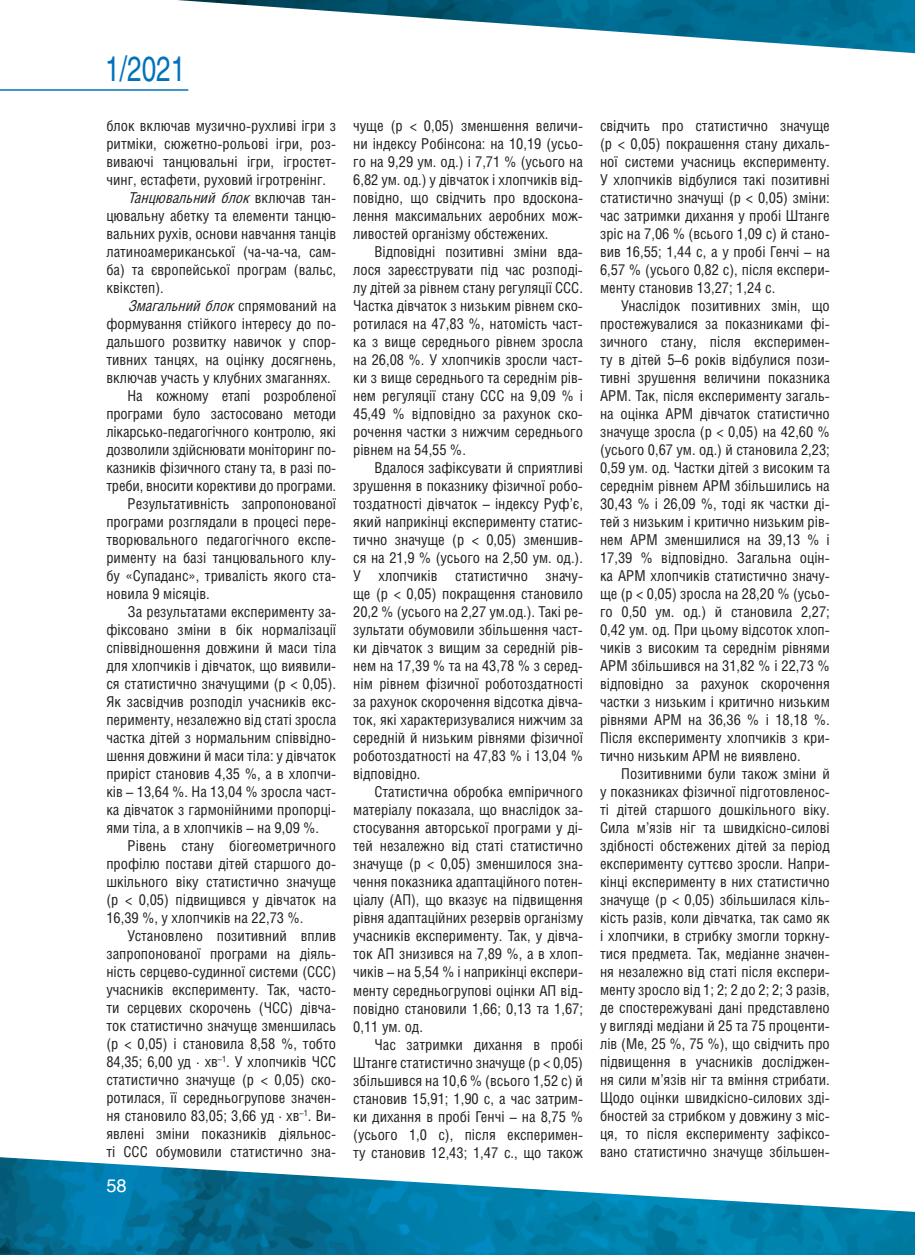
<style>
.page{position:relative;width:915px;height:1255px;background:#fff}
.page>*{position:absolute;margin:0;border:0;box-sizing:border-box;transform-origin:0 0}
.t1{font:34.5px "Helios C";color:#0072bc;scale:.75 1}
.t2{font:18px "Helios C";color:#fff}
.t3{font:15px/18px "Helios Cond C";color:#231f20;text-align:justify}
.t4{font:italic 15px "Helios Cond C";color:#231f20}
.s1{font-style:normal}
</style>
<div class="page">
<img style="left:177px;top:0;width:737px;height:53px">
<img style="left:0;top:1157px;width:914px;height:97px">
<hr style="left:0;top:89px;width:188px;height:2px;background:#0072bc">
<h1 class="t1" style="left:105px;top:48px;width:108px">1/2021</h1>
<p class="t3" style="left:106px;top:116px;width:231px">блок включав музично-рухливі ігри з</p>
<p class="t3" style="left:106px;top:134px;width:231px">ритміки, сюжетно-рольові ігри, роз-</p>
<p class="t3" style="left:106px;top:152px;width:231px">виваючі танцювальні ігри, ігростет-</p>
<p class="t3" style="left:106px;top:170px;width:221px">чинг, естафети, руховий ігротренінг.</p>
<p class="t4" style="left:128px;top:189px;width:210px">Танцювальний блок <span class="s1">в к л ю ч а в т а н -</span></p>
<p class="t3" style="left:106px;top:206px;width:231px">цювальну абетку та елементи танцю-</p>
<p class="t3" style="left:106px;top:224px;width:231px">вальних рухів, основи навчання танців</p>
<p class="t3" style="left:106px;top:242px;width:231px">латиноамериканської (ча-ча-ча, сам-</p>
<p class="t3" style="left:106px;top:260px;width:231px">ба) та європейської програм (вальс,</p>
<p class="t3" style="left:106px;top:278px;width:59px">квікстеп).</p>
<p class="t4" style="left:128px;top:297px;width:210px">Змагальнийблок<span class="s1">с п р я м о в а н и й н а</span></p>
<p class="t3" style="left:106px;top:314px;width:231px">формування стійкого інтересу до по-</p>
<p class="t3" style="left:106px;top:332px;width:231px">дальшого розвитку навичок у спор-</p>
<p class="t3" style="left:106px;top:350px;width:231px">тивних танцях, на оцінку досягнень,</p>
<p class="t3" style="left:106px;top:368px;width:226px">включав участь у клубних змаганнях.</p>
<p class="t3" style="left:128px;top:386px;width:210px">На кожному етапі розробленої</p>
<p class="t3" style="left:106px;top:404px;width:231px">програми було застосовано методи</p>
<p class="t3" style="left:106px;top:422px;width:231px">лікарсько-педагогічного контролю, які</p>
<p class="t3" style="left:106px;top:440px;width:231px">дозволили здійснювати моніторинг по-</p>
<p class="t3" style="left:106px;top:458px;width:231px">казників фізичного стану та, в разі по-</p>
<p class="t3" style="left:106px;top:476px;width:231px">треби, вносити корективи до програми.</p>
<p class="t3" style="left:128px;top:494px;width:210px">Результативність запропонованої</p>
<p class="t3" style="left:106px;top:512px;width:231px">програми розглядали в процесі пере-</p>
<p class="t3" style="left:106px;top:530px;width:231px">творювального педагогічного експе-</p>
<p class="t3" style="left:106px;top:548px;width:231px">рименту на базі танцювального клу-</p>
<p class="t3" style="left:106px;top:566px;width:231px">бу «Супаданс», тривалість якого ста-</p>
<p class="t3" style="left:106px;top:584px;width:105px">новила 9 місяців.</p>
<p class="t3" style="left:128px;top:602px;width:210px">За результатами експерименту за-</p>
<p class="t3" style="left:106px;top:620px;width:231px">фіксовано зміни в бік нормалізації</p>
<p class="t3" style="left:106px;top:638px;width:231px">співвідношення довжини й маси тіла</p>
<p class="t3" style="left:106px;top:656px;width:231px">для хлопчиків і дівчаток, що виявили-</p>
<p class="t3" style="left:106px;top:674px;width:231px">ся статистично значущими (p &lt; 0,05).</p>
<p class="t3" style="left:106px;top:692px;width:231px">Як засвідчив розподіл учасників екс-</p>
<p class="t3" style="left:106px;top:710px;width:231px">перименту, незалежно від статі зросла</p>
<p class="t3" style="left:106px;top:728px;width:231px">частка дітей з нормальним співвідно-</p>
<p class="t3" style="left:106px;top:746px;width:231px">шення довжини й маси тіла: у дівчаток</p>
<p class="t3" style="left:106px;top:764px;width:231px">приріст становив 4,35 %, а в хлопчи-</p>
<p class="t3" style="left:106px;top:782px;width:231px">ків – 13,64 %. На 13,04 % зросла част-</p>
<p class="t3" style="left:106px;top:800px;width:231px">ка дівчаток з гармонійними пропорці-</p>
<p class="t3" style="left:106px;top:818px;width:214px">ями тіла, а в хлопчиків – на 9,09 %.</p>
<p class="t3" style="left:128px;top:836px;width:210px">Рівень стану біогеометричного</p>
<p class="t3" style="left:106px;top:854px;width:231px">профілю постави дітей старшого до-</p>
<p class="t3" style="left:106px;top:872px;width:231px">шкільного віку статистично значуще</p>
<p class="t3" style="left:106px;top:890px;width:231px">(р &lt; 0,05) підвищився у дівчаток на</p>
<p class="t3" style="left:106px;top:908px;width:198px">16,39 %, у хлопчиків на 22,73 %.</p>
<p class="t3" style="left:128px;top:926px;width:210px">Установлено позитивний вплив</p>
<p class="t3" style="left:106px;top:944px;width:231px">запропонованої програми на діяль-</p>
<p class="t3" style="left:106px;top:962px;width:231px">ність серцево-судинної системи (ССС)</p>
<p class="t3" style="left:106px;top:980px;width:231px">учасників експерименту. Так, часто-</p>
<p class="t3" style="left:106px;top:998px;width:231px">ти серцевих скорочень (ЧСС) дівча-</p>
<p class="t3" style="left:106px;top:1016px;width:231px">ток статистично значуще зменшилась</p>
<p class="t3" style="left:106px;top:1034px;width:231px">(p &lt; 0,05) і становила 8,58 %, тобто</p>
<p class="t3" style="left:106px;top:1052px;width:231px">84,35; 6,00 уд ∙ хв<sup>–1</sup>. У хлопчиків ЧСС</p>
<p class="t3" style="left:106px;top:1070px;width:231px">статистично значуще (p &lt; 0,05) ско-</p>
<p class="t3" style="left:106px;top:1088px;width:231px">ротилася, її середньогрупове значен-</p>
<p class="t3" style="left:106px;top:1106px;width:231px">ня становило 83,05; 3,66 уд ∙ хв<sup>–1</sup>. Ви-</p>
<p class="t3" style="left:106px;top:1124px;width:231px">явлені зміни показників діяльнос-</p>
<p class="t3" style="left:106px;top:1142px;width:231px">ті ССС обумовили статистично зна-</p>
<p class="t2" style="left:106px;top:1175px;width:22px">58</p>
<p class="t3" style="left:353px;top:116px;width:231px">чуще (p &lt; 0,05) зменшення величи&shy;ни індексу Робінсона: на 10,19 (усьо&shy;го на 9,29 ум. од.) і 7,71 % (усього на 6,82 ум. од.) у дівчаток і хлопчиків від&shy;повідно, що свідчить про вдоскона&shy;лення максимальних аеробних мож&shy;ливостей організму обстежених.</p>
<p class="t3" style="left:353px;top:242px;width:231px;text-indent:21px">Відповідні позитивні зміни вда&shy;лося зареєструвати під час розподі&shy;лу дітей за рівнем стану регуляції ССС.<br>Частка дівчаток з низьким рівнем ско&shy;ротилася на 47,83 %, натомість част&shy;ка з вище середнього рівнем зросла на 26,08 %. У хлопчиків зросли част&shy;ки з вище середнього та середнім рів&shy;нем регуляції стану ССС на 9,09 % і 45,49 % відповідно за рахунок ско&shy;рочення частки з нижчим середнього рівнем на 54,55 %.</p>
<p class="t3" style="left:353px;top:458px;width:231px;text-indent:21px">Вдалося зафіксувати й сприятливі зрушення в показнику фізичної робо&shy;тоздатності дівчаток – індексу Руф’є, який наприкінці експерименту статис&shy;тично значуще (p &lt; 0,05) зменшив&shy;ся на 21,9 % (усього на 2,50 ум. од.).<br>У хлопчиків статистично значу&shy;ще (p &lt; 0,05) покращення становило 20,2 % (усього на 2,27 ум.од.). Такі ре&shy;зультати обумовили збільшення част&shy;ки дівчаток з вищим за середній рів&shy;нем на 17,39 % та на 43,78 % з серед&shy;нім рівнем фізичної роботоздатності за рахунок скорочення відсотка дівча&shy;ток, які характеризувалися нижчим за середній й низьким рівнями фізичної роботоздатності на 47,83 % і 13,04 % відповідно.</p>
<p class="t3" style="left:353px;top:782px;width:231px;text-indent:21px">Статистична обробка емпіричного матеріалу показала, що внаслідок за&shy;стосування авторської програми у ді&shy;тей незалежно від статі статистично значуще (p &lt; 0,05) зменшилося зна&shy;чення показника адаптаційного потен&shy;ціалу (АП), що вказує на підвищення рівня адаптаційних резервів організму учасників експерименту. Так, у дівча&shy;ток АП знизився на 7,89 %, а в хлоп&shy;чиків – на 5,54 % і наприкінці експери&shy;менту середньогрупові оцінки АП від&shy;повідно становили 1,66; 0,13 та 1,67; 0,11 ум. од.</p>
<p class="t3" style="left:353px;top:1034px;width:231px;text-indent:21px">Час затримки дихання в пробі Штанге статистично значуще (p &lt; 0,05) збільшився на 10,6 % (всього 1,52 с) й становив 15,91; 1,90 с, а час затрим&shy;ки дихання в пробі Генчі – на 8,75 % (усього 1,0 с), після експеримен&shy;ту становив 12,43; 1,47 с., що також</p>
<p class="t3" style="left:599px;top:117px;width:231px">свідчить про статистично значуще (p &lt; 0,05) покрашення стану дихаль&shy;ної системи учасниць експерименту.<br>У хлопчиків відбулися такі позитивні статистично значущі (p &lt; 0,05) зміни: час затримки дихання у пробі Штанге зріс на 7,06 % (всього 1,09 с) й стано&shy;вив 16,55; 1,44 с, а у пробі Генчі – на 6,57 % (усього 0,82 с), після експери&shy;менту становив 13,27; 1,24 с.</p>
<p class="t3" style="left:599px;top:297px;width:231px;text-indent:21px">Унаслідок позитивних змін, що простежувалися за показниками фі&shy;зичного стану, після експеримен&shy;ту в дітей 5–6 років відбулися пози&shy;тивні зрушення величини показника АРМ. Так, після експерименту загаль&shy;на оцінка АРМ дівчаток статистично значуще зросла (p &lt; 0,05) на 42,60 % (усього 0,67 ум. од.) й становила 2,23; 0,59 ум. од. Частки дітей з високим та середнім рівнем АРМ збільшились на 30,43 % і 26,09 %, тоді як частки ді&shy;тей з низьким і критично низьким рів&shy;нем АРМ зменшилися на 39,13 % і 17,39 % відповідно. Загальна оцін&shy;ка АРМ хлопчиків статистично значу&shy;ще (p &lt; 0,05) зросла на 28,20 % (усьо&shy;го 0,50 ум. од.) й становила 2,27; 0,42 ум. од. При цьому відсоток хлоп&shy;чиків з високим та середнім рівнями АРМ збільшився на 31,82 % і 22,73 % відповідно за рахунок скорочення частки з низьким і критично низьким рівнями АРМ на 36,36 % і 18,18 %.<br>Після експерименту хлопчиків з кри&shy;тично низьким АРМ не виявлено.</p>
<p class="t3" style="left:600px;top:764px;width:231px;text-indent:21px">Позитивними були також зміни й у показниках фізичної підготовленос&shy;ті дітей старшого дошкільного віку.<br>Сила м’язів ніг та швидкісно-силові здібності обстежених дітей за період експерименту суттєво зросли. Напри&shy;кінці експерименту в них статистично значуще (p &lt; 0,05) збільшилася кіль&shy;кість разів, коли дівчатка, так само як і хлопчики, в стрибку змогли торкну&shy;тися предмета. Так, медіанне значен&shy;ня незалежно від статі після експери&shy;менту зросло від 1; 2; 2 до 2; 2; 3 разів, де спостережувані дані представлено у вигляді медіани й 25 та 75 проценти&shy;лів (Ме, 25 %, 75 %), що свідчить про підвищення в учасників досліджен&shy;ня сили м’язів ніг та вміння стрибати.<br>Щодо оцінки швидкісно-силових зді&shy;бностей за стрибком у довжину з міс&shy;ця, то після експерименту зафіксо&shy;вано статистично значуще збільшен-</p>
</div>
